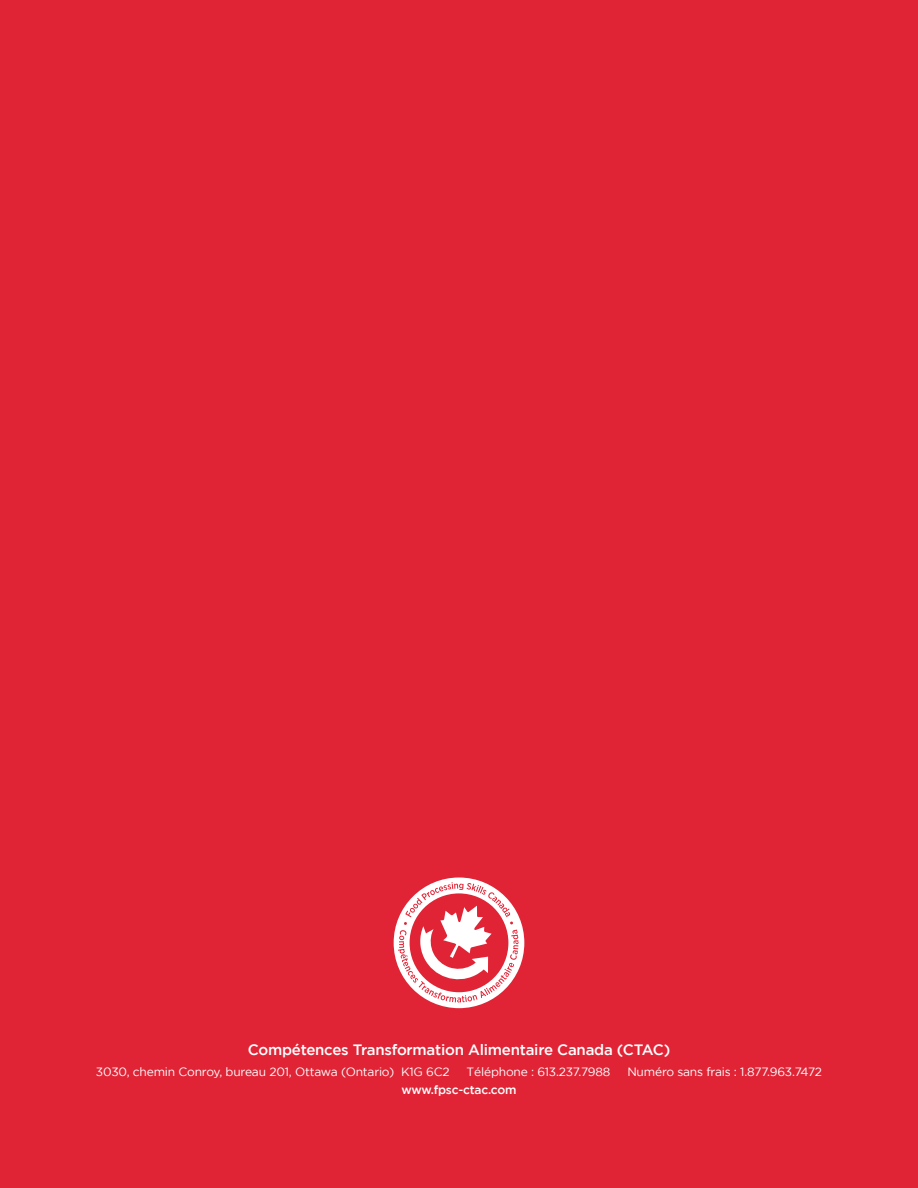
<style>
.page{position:relative;width:918px;height:1188px;background:#e02436}
.page>*{position:absolute;margin:0;border:0;box-sizing:border-box;transform-origin:0 0}
.BODY_COPY1{font:500 15px "Gotham";letter-spacing:-.015em;color:#fff}
.BODY_COPY1-2{font:12px "Gotham";letter-spacing:-.015em;color:#fff}
.BODY_COPY1-3{font:500 12px "Gotham";letter-spacing:-.015em;color:#fff}
</style>
<div class="page">
<svg style="left:394px;top:878px;width:130px;height:130px"></svg>
<p class="BODY_COPY1" style="left:248px;top:1041px;width:424px">Compétences Transformation Alimentaire Canada (CTAC)</p>
<p class="BODY_COPY1-2" style="left:96px;top:1065px;width:355px">3030, chemin Conroy, bureau 201, Ottawa (Ontario) K1G 6C2</p>
<p class="BODY_COPY1-2" style="left:467px;top:1065px;width:145px">Téléphone : 613.237.7988</p>
<p class="BODY_COPY1-2" style="left:627px;top:1065px;width:196px">Numéro sans frais : 1.877.963.7472</p>
<p class="BODY_COPY1-3" style="left:402px;top:1083px;width:116px">www.fpsc-ctac.com</p>
</div>
